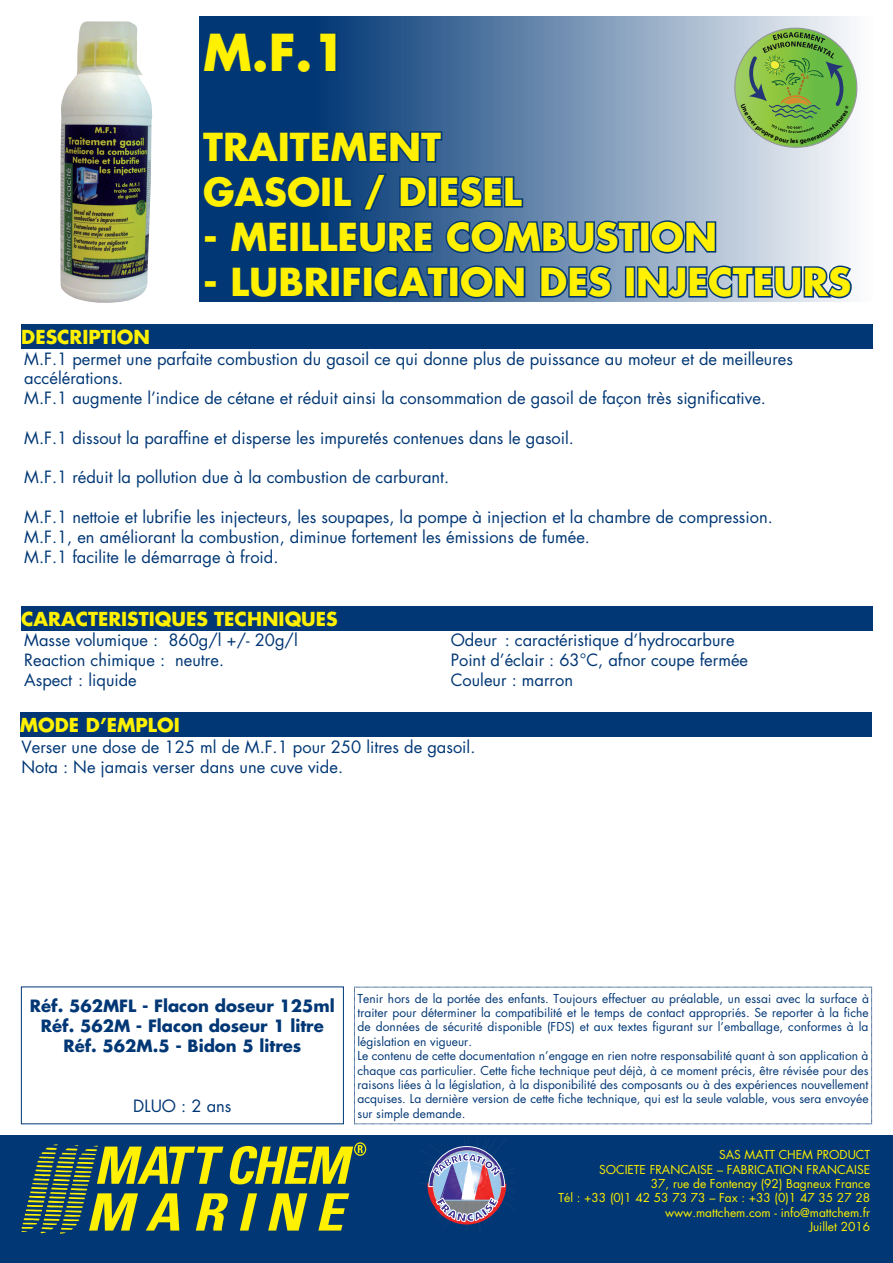
<style>
.page{position:relative;width:893px;height:1263px;background:#fff}
.page>*{position:absolute;margin:0;border:0;box-sizing:border-box;transform-origin:0 0}
.t1{font:700 49.5px "Futura";color:#fff101}
.t2{font:700 37.5px/45px "Futura";color:#fff101}
.t3{font:700 18.75px "Futura";color:#fff101}
.t4{font:16.5px/19.8px "Futura";color:#013775}
.t5{font:700 16.5px/19.8px "Futura";color:#013775;text-align:center}
.t6{font:12px/14.4px "Futura";color:#013775}
.t7{font:12px/14.4px "Futura";color:#fff101;text-align:right}
</style>
<div class="page">
<svg style="left:199px;top:16px;width:651px;height:286px;background:#6b8aae"></svg>
<div style="left:0;top:1135px;width:893px;height:128px;background:#013775"></div>
<svg style="left:21px;top:1142px;width:345px;height:92px"></svg>
<div style="left:201px;top:31px;width:53px;height:44px;background:#013775"></div>
<div style="left:253px;top:59px;width:14px;height:15px;border:3px solid #013775;border-radius:50%"></div>
<svg style="left:269px;top:31px;width:27px;height:43px"></svg>
<div style="left:297px;top:59px;width:14px;height:15px;border:3px solid #013775;border-radius:50%"></div>
<svg style="left:317px;top:31px;width:21px;height:43px"></svg>
<svg style="left:200px;top:123px;width:325px;height:90px;background:#184981"></svg>
<div style="left:204px;top:235px;width:13px;height:8px;border:3px solid #013775"></div>
<div style="left:204px;top:280px;width:13px;height:8px;border:3px solid #013775"></div>
<svg style="left:228px;top:219px;width:624px;height:81px;background:#486f9b"></svg>
<img style="left:60px;top:21px;width:93px;height:282px">
<div style="left:21px;top:987px;width:323px;height:137px;border:1px solid #013775"></div>
<svg style="left:354px;top:987px;width:518px;height:137px"></svg>
<div style="left:21px;top:324px;width:852px;height:25px;background:#013775"></div>
<div style="left:21px;top:606px;width:852px;height:24px;background:#013775"></div>
<div style="left:20px;top:712px;width:852px;height:25px;background:#013775"></div>
<svg style="left:733px;top:26px;width:125px;height:123px;background:#8ebb70"></svg>
<svg style="left:427px;top:1146px;width:80px;height:79px"></svg>
<h1 class="t1" style="left:203px;top:18px;width:145px">M.F.1</h1>
<p class="t3" style="left:21px;top:324px;width:130px">DESCRIPTION</p>
<h2 class="t2" style="left:203px;top:123px;width:320px">TRAITEMENT<br>GASOIL / DIESEL</h2>
<h2 class="t2" style="left:203px;top:213px;width:516px">- MEILLEURE COMBUSTION</h2>
<h2 class="t2" style="left:203px;top:258px;width:650px">- LUBRIFICATION DES INJECTEURS</h2>
<p class="t4" style="left:24px;top:348px;width:770px">M.F.1 permet une parfaite combustion du gasoil ce qui donne plus de puissance au moteur et de meilleures accélérations.<br>M.F.1 augmente l’indice de cétane et réduit ainsi la consommation de gasoil de façon très significative.</p>
<p class="t4" style="left:24px;top:428px;width:551px">M.F.1 dissout la paraffine et disperse les impuretés contenues dans le gasoil.</p>
<p class="t4" style="left:24px;top:467px;width:427px">M.F.1 réduit la pollution due à la combustion de carburant.</p>
<p class="t4" style="left:24px;top:507px;width:750px">M.F.1 nettoie et lubrifie les injecteurs, les soupapes, la pompe à injection et la chambre de compression.<br>M.F.1, en améliorant la combustion, diminue fortement les émissions de fumée.<br>M.F.1 facilite le démarrage à froid.</p>
<p class="t3" style="left:21px;top:606px;width:318px">CARACTERISTIQUES TECHNIQUES</p>
<p class="t4" style="left:24px;top:630px;width:275px">Masse volumique : 860g/l +/- 20g/l<br>Reaction chimique : neutre.<br>Aspect : liquide</p>
<p class="t4" style="left:451px;top:630px;width:299px">Odeur : caractéristique d’hydrocarbure<br>Point d’éclair : 63°C, afnor coupe fermée<br>Couleur : marron</p>
<p class="t3" style="left:20px;top:712px;width:162px">MODE D’EMPLOI</p>
<p class="t4" style="left:21px;top:736px;width:455px">Verser une dose de 125 ml de M.F.1 pour 250 litres de gasoil.<br>Nota : Ne jamais verser dans une cuve vide.</p>
<p class="t5" style="left:30px;top:996px;width:306px">Réf. 562MFL - Flacon doseur 125ml<br>Réf. 562M - Flacon doseur 1 litre<br>Réf. 562M.5 - Bidon 5 litres</p>
<p class="t4" style="left:133px;top:1095px;width:100px">DLUO : 2 ans</p>
<p class="t6" style="left:358px;top:991px;width:513px">Tenir hors de la portée des enfants. Toujours effectuer au préalable, un essai avec la surface à traiter pour déterminer la compatibilité et le temps de contact appropriés. Se reporter à la fiche de données de sécurité disponible (FDS) et aux textes figurant sur l’emballage, conformes à la législation en vigueur.<br>Le contenu de cette documentation n’engage en rien notre responsabilité quant à son application à chaque cas particulier. Cette fiche technique peut déjà, à ce moment précis, être révisée pour des raisons liées à la législation, à la disponibilité des composants ou à des expériences nouvellement acquises. La dernière version de cette fiche technique, qui est la seule valable, vous sera envoyée sur simple demande.</p>
<p class="t7" style="left:558px;top:1147px;width:313px">SAS MATT CHEM PRODUCT<br>SOCIETE FRANCAISE – FABRICATION FRANCAISE<br>37, rue de Fontenay (92) Bagneux France<br>Tél : +33 (0)1 42 53 73 73 – Fax : +33 (0)1 47 35 27 28 www.mattchem.com - info@mattchem.fr<br>Juillet 2016</p>
</div>
